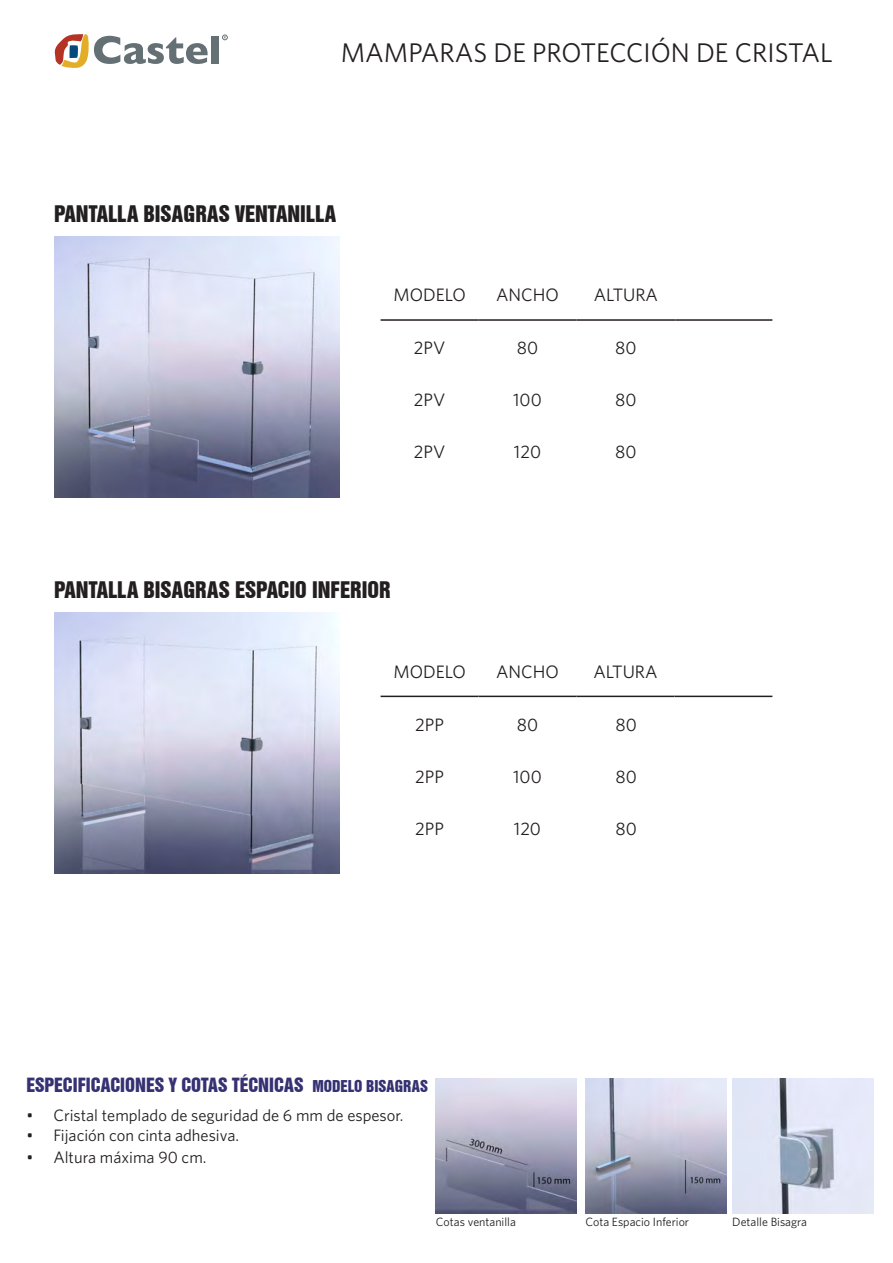
<style>
.page{position:relative;width:893px;height:1263px;background:#fff}
.page>*{position:absolute;margin:0;border:0;box-sizing:border-box;transform-origin:0 0}
.t1{font:27px "Whitney HTF";color:#231f20}
.t2{font:21px "Swiss 921 BT Regular A";color:#231f20}
.t3{font:18px "Whitney HTF";color:#231f20}
.t4{font:18px "Swiss 921 BT Regular A";color:#353172}
.t5{font:16.5px "Whitney HTF";color:#231f20}
.t6{font:12px "Whitney HTF";color:#231f20}
.s1{font-size:15px}
</style>
<div class="page">
<svg style="left:54px;top:34px;width:154px;height:34px"></svg>
<div style="left:211px;top:36px;width:8px;height:28px;background:#657075"></div>
<svg style="left:222px;top:35px;width:6px;height:5px"></svg>
<img style="left:54px;top:236px;width:285px;height:261px">
<hr style="left:381px;top:319px;width:98px;height:2px;background:#231f20">
<hr style="left:479px;top:319px;width:97px;height:2px;background:#231f20">
<hr style="left:576px;top:319px;width:99px;height:2px;background:#231f20">
<hr style="left:675px;top:319px;width:97px;height:2px;background:#231f20">
<img style="left:54px;top:612px;width:285px;height:262px">
<hr style="left:381px;top:696px;width:98px;height:1px;background:#231f20">
<hr style="left:479px;top:696px;width:97px;height:1px;background:#231f20">
<hr style="left:576px;top:696px;width:98px;height:1px;background:#231f20">
<hr style="left:674px;top:696px;width:98px;height:1px;background:#231f20">
<img style="left:436px;top:1078px;width:141px;height:135px">
<img style="left:586px;top:1078px;width:141px;height:135px">
<img style="left:732px;top:1078px;width:141px;height:135px">
<h1 class="t1" style="left:341px;top:36px;width:493px">MAMPARAS DE PROTECCIÓN DE CRISTAL</h1>
<p class="t2" style="left:54px;top:200px;width:284px">PANTALLA BISAGRAS VENTANILLA</p>
<p class="t3" style="left:393px;top:284px;width:74px">MODELO</p>
<p class="t3" style="left:496px;top:284px;width:64px">ANCHO</p>
<p class="t3" style="left:594px;top:284px;width:66px">ALTURA</p>
<p class="t3" style="left:414px;top:337px;width:33px">2PV</p>
<p class="t3" style="left:517px;top:337px;width:23px">80</p>
<p class="t3" style="left:615px;top:337px;width:23px">80</p>
<p class="t3" style="left:414px;top:389px;width:33px">2PV</p>
<p class="t3" style="left:513px;top:389px;width:30px">100</p>
<p class="t3" style="left:615px;top:389px;width:23px">80</p>
<p class="t3" style="left:414px;top:442px;width:33px">2PV</p>
<p class="t3" style="left:514px;top:442px;width:29px">120</p>
<p class="t3" style="left:615px;top:442px;width:23px">80</p>
<p class="t2" style="left:54px;top:575px;width:338px">PANTALLA BISAGRAS ESPACIO INFERIOR</p>
<p class="t3" style="left:393px;top:661px;width:74px">MODELO</p>
<p class="t3" style="left:496px;top:661px;width:64px">ANCHO</p>
<p class="t3" style="left:593px;top:661px;width:66px">ALTURA</p>
<p class="t3" style="left:415px;top:714px;width:30px">2PP</p>
<p class="t3" style="left:517px;top:714px;width:23px">80</p>
<p class="t3" style="left:615px;top:714px;width:23px">80</p>
<p class="t3" style="left:415px;top:766px;width:30px">2PP</p>
<p class="t3" style="left:513px;top:766px;width:30px">100</p>
<p class="t3" style="left:616px;top:766px;width:23px">80</p>
<p class="t3" style="left:415px;top:818px;width:30px">2PP</p>
<p class="t3" style="left:514px;top:818px;width:29px">120</p>
<p class="t3" style="left:616px;top:818px;width:23px">80</p>
<p class="t4" style="left:26px;top:1073px;width:403px">ESPECIFICACIONES Y COTAS TÉCNICAS <span class="s1">MODELO BISAGRAS</span></p>
<p class="t5" style="left:26px;top:1106px;width:379px">• Cristal templado de seguridad de 6 mm de espesor.</p>
<p class="t5" style="left:26px;top:1126px;width:214px">• Fijación con cinta adhesiva.</p>
<p class="t5" style="left:26px;top:1147px;width:182px">• Altura máxima 90 cm.</p>
<p class="t6" style="left:436px;top:1215px;width:82px">Cotas ventanilla</p>
<p class="t6" style="left:586px;top:1215px;width:105px">Cota Espacio Inferior</p>
<p class="t6" style="left:732px;top:1215px;width:76px">Detalle Bisagra</p>
</div>
